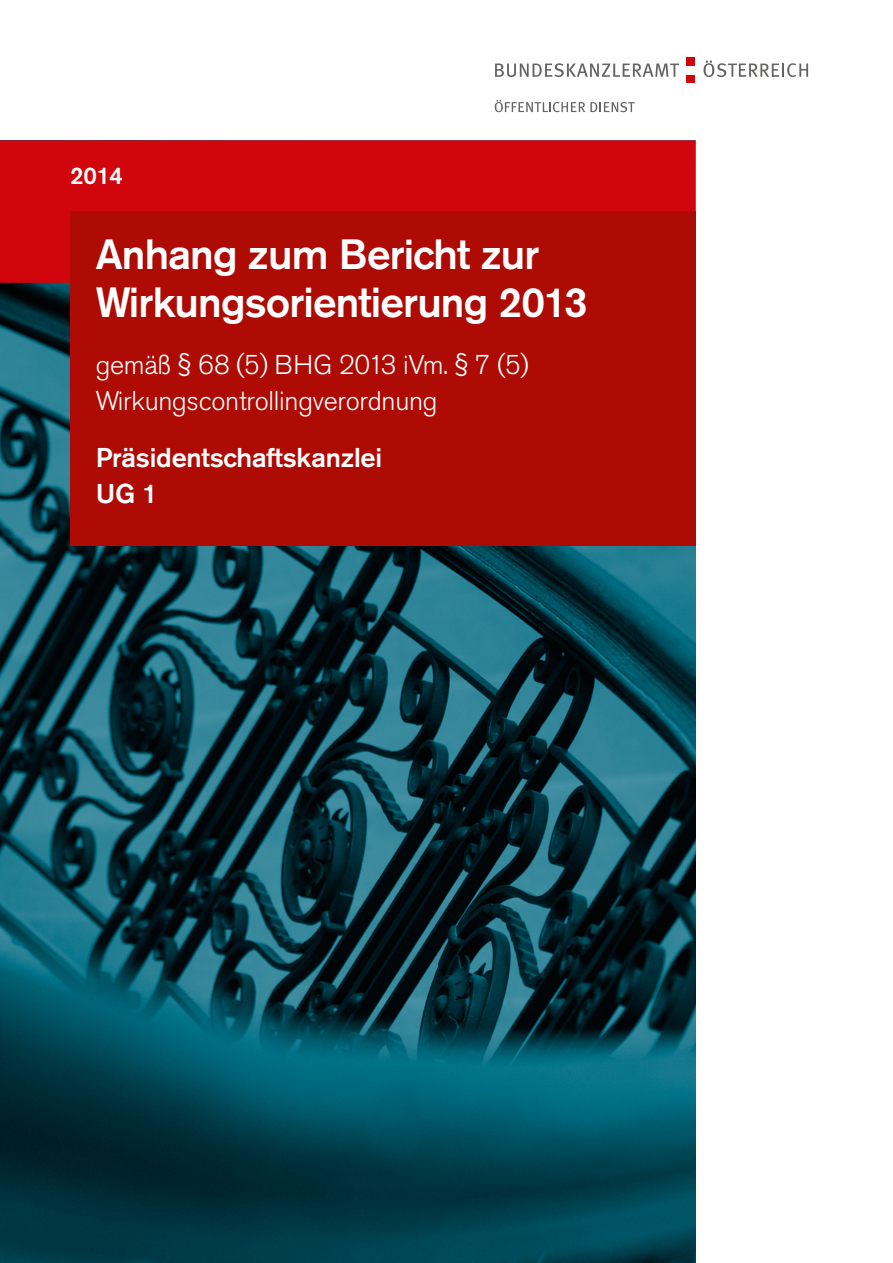
<style>
.page{position:relative;width:893px;height:1263px;background:#fff}
.page>*{position:absolute;margin:0;border:0;box-sizing:border-box;transform-origin:0 0}
.t1{font:500 42px/48px "Akzidenz Grotesk Pro";letter-spacing:-.02em;color:#fff}
.t2{font:300 27px/36px "Akzidenz Grotesk Pro";letter-spacing:-.01em;color:#fff}
.t3{font:500 27px/36px "Akzidenz Grotesk Pro";letter-spacing:-.01em;color:#fff}
.t4{font:500 24px "Akzidenz Grotesk Pro";color:#fff}
</style>
<div class="page">
<img style="left:0;top:283px;width:695px;height:980px">
<div style="left:0;top:140px;width:695px;height:143px;background:#d1050c"></div>
<div style="left:687px;top:57px;width:8px;height:9px;background:#d1050c"></div>
<div style="left:687px;top:74px;width:8px;height:9px;background:#d1050c"></div>
<svg style="left:495px;top:63px;width:184px;height:14px"></svg>
<svg style="left:703px;top:60px;width:105px;height:17px"></svg>
<svg style="left:495px;top:100px;width:140px;height:12px"></svg>
<div style="left:70px;top:212px;width:625px;height:334px;background:#ae0b05"></div>
<p class="t4" style="left:70px;top:160px;width:54px">2014</p>
<h1 class="t1" style="left:96px;top:229px;width:493px">Anhang zum Bericht zur<br>Wirkungsorientierung 2013</h1>
<p class="t2" style="left:96px;top:346px;width:435px">gemäß § 68 (5) BHG 2013 iVm. § 7 (5)<br>Wirkungscontrollingverordnung</p>
<p class="t3" style="left:96px;top:439px;width:288px">Präsidentschaftskanzlei<br>UG 1</p>
</div>
